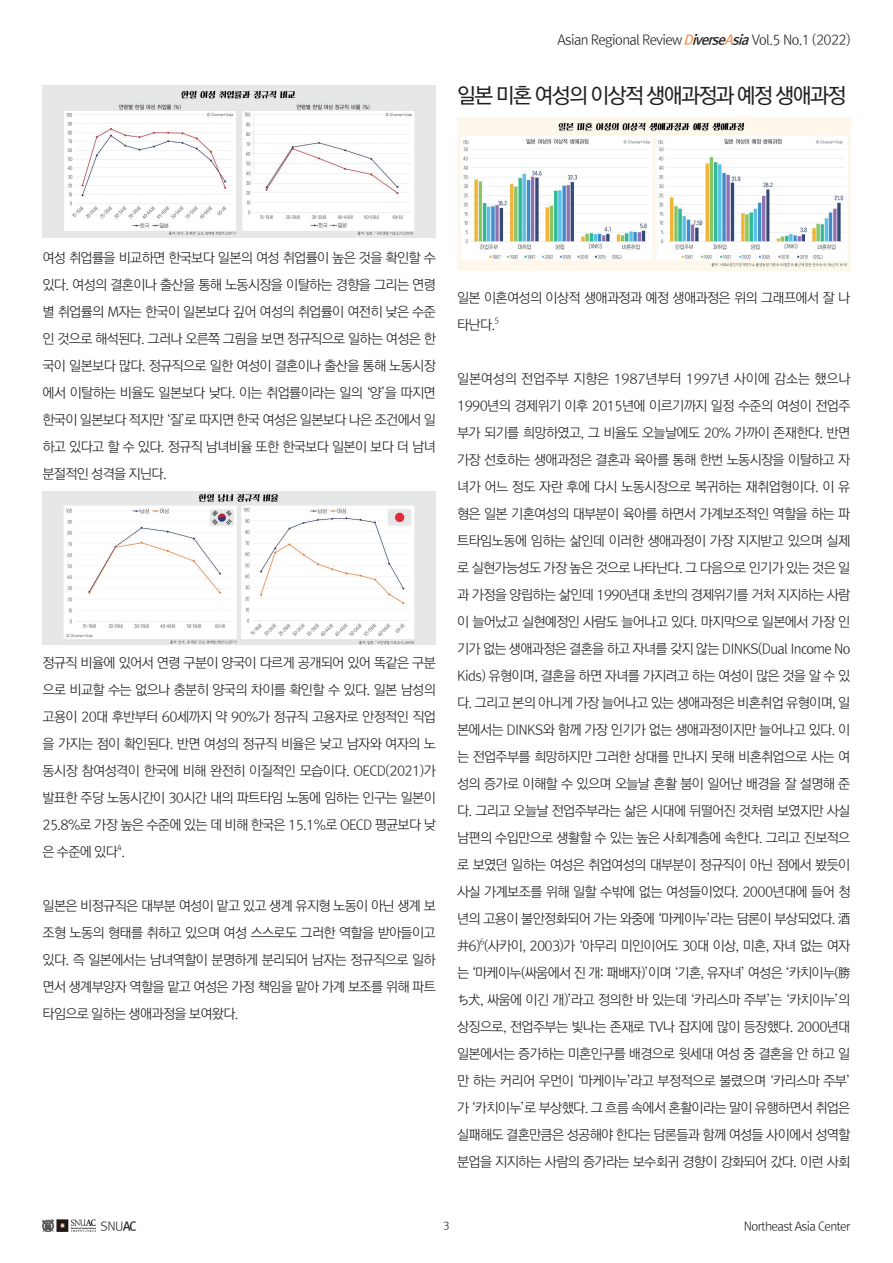
<style>
.page{position:relative;width:893px;height:1263px;background:#fff}
.page>*{position:absolute;margin:0;border:0;box-sizing:border-box;transform-origin:0 0}
.t1{font:21px "Rix Go M";letter-spacing:-.075em;color:#231f20}
.t2{font:13.5px/27px "Rix Go L";letter-spacing:-.05em;color:#231f20;text-align:justify}
.t3{font:12px "Rix Go L";letter-spacing:-.05em;color:#231f20}
.t4{font:10.5px "Rix Go L";color:#231f20}
.t5{font:7.8px "Rix Go L";color:#231f20}
.s1{font-family:"Rix Go B";font-style:italic;color:#f69450}
.s2{font-family:"Rix Go B";font-style:italic}
.s3{font-family:"Rix Go B"}
</style>
<div class="page">
<img style="left:43px;top:1220px;width:53px;height:12px">
<img style="left:43px;top:85px;width:393px;height:153px">
<img style="left:43px;top:492px;width:393px;height:152px">
<img style="left:457px;top:118px;width:393px;height:152px">
<p class="t2" style="left:557px;top:26px;width:294px">Asian Regional Review <span class="s1">D</span><span class="s2">iverse</span><span class="s1">A</span><span class="s2">sia</span> Vol.5 No.1 (2022)</p>
<h1 class="t1" style="left:457px;top:81px;width:391px">일본 미혼 여성의 이상적 생애과정과 예정 생애과정</h1>
<p class="t2" style="left:43px;top:243px;width:395px">여성 취업률을 비교하면 한국보다 일본의 여성 취업률이 높은 것을 확인할 수 있다. 여성의 결혼이나 출산을 통해 노동시장을 이탈하는 경향을 그리는 연령 별 취업률의 M자는 한국이 일본보다 깊어 여성의 취업률이 여전히 낮은 수준 인 것으로 해석된다. 그러나 오른쪽 그림을 보면 정규직으로 일하는 여성은 한 국이 일본보다 많다. 정규직으로 일한 여성이 결혼이나 출산을 통해 노동시장 에서 이탈하는 비율도 일본보다 낮다. 이는 취업률이라는 일의 ‘양’을 따지면 한국이 일본보다 적지만 ‘질’로 따지면 한국 여성은 일본보다 나은 조건에서 일 하고 있다고 할 수 있다. 정규직 남녀비율 또한 한국보다 일본이 보다 더 남녀 분절적인 성격을 지닌다.</p>
<p class="t2" style="left:43px;top:648px;width:395px">정규직 비율에 있어서 연령 구분이 양국이 다르게 공개되어 있어 똑같은 구분 으로 비교할 수는 없으나 충분히 양국의 차이를 확인할 수 있다. 일본 남성의 고용이 20대 후반부터 60세까지 약 90%가 정규직 고용자로 안정적인 직업 을 가지는 점이 확인된다. 반면 여성의 정규직 비율은 낮고 남자와 여자의 노 동시장 참여성격이 한국에 비해 완전히 이질적인 모습이다. OECD(2021)가 발표한 주당 노동시간이 30시간 내의 파트타임 노동에 임하는 인구는 일본이 25.8%로 가장 높은 수준에 있는 데 비해 한국은 15.1%로 OECD 평균보다 낮 은 수준에 있다 .</p>
<p class="t5" style="left:117px;top:842px;width:6px">4</p>
<p class="t2" style="left:43px;top:891px;width:395px">일본은 비정규직은 대부분 여성이 맡고 있고 생계 유지형 노동이 아닌 생계 보 조형 노동의 형태를 취하고 있으며 여성 스스로도 그러한 역할을 받아들이고 있다. 즉 일본에서는 남녀역할이 분명하게 분리되어 남자는 정규직으로 일하 면서 생계부양자 역할을 맡고 여성은 가정 책임을 맡아 가계 보조를 위해 파트 타임으로 일하는 생애과정을 보여왔다.</p>
<p class="t2" style="left:457px;top:284px;width:395px">일본 이혼여성의 이상적 생애과정과 예정 생애과정은 위의 그래프에서 잘 나 타난다.</p>
<p class="t5" style="left:495px;top:315px;width:6px">5</p>
<p class="t2" style="left:457px;top:365px;width:395px">일본여성의 전업주부 지향은 1987년부터 1997년 사이에 감소는 했으나 1990년의 경제위기 이후 2015년에 이르기까지 일정 수준의 여성이 전업주 부가 되기를 희망하였고, 그 비율도 오늘날에도 20% 가까이 존재한다. 반면 가장 선호하는 생애과정은 결혼과 육아를 통해 한번 노동시장을 이탈하고 자 녀가 어느 정도 자란 후에 다시 노동시장으로 복귀하는 재취업형이다. 이 유 형은 일본 기혼여성의 대부분이 육아를 하면서 가계보조적인 역할을 하는 파 트타임노동에 임하는 삶인데 이러한 생애과정이 가장 지지받고 있으며 실제 로 실현가능성도 가장 높은 것으로 나타난다. 그 다음으로 인기가 있는 것은 일 과 가정을 양립하는 삶인데 1990년대 초반의 경제위기를 거처 지지하는 사람 이 늘어났고 실현예정인 사람도 늘어나고 있다. 마지막으로 일본에서 가장 인 기가 없는 생애과정은 결혼을 하고 자녀를 갖지 않는 DINKS(Dual Income No Kids) 유형이며, 결혼을 하면 자녀를 가지려고 하는 여성이 많은 것을 알 수 있 다. 그리고 본의 아니게 가장 늘어나고 있는 생애과정은 비혼취업 유형이며, 일 본에서는 DINKS와 함께 가장 인기가 없는 생애과정이지만 늘어나고 있다. 이 는 전업주부를 희망하지만 그러한 상대를 만나지 못해 비혼취업으로 사는 여 성의 증가로 이해할 수 있으며 오늘날 혼활 붐이 일어난 배경을 잘 설명해 준 다. 그리고 오늘날 전업주부라는 삶은 시대에 뒤떨어진 것처럼 보였지만 사실 남편의 수입만으로 생활할 수 있는 높은 사회계층에 속한다. 그리고 진보적으 로 보였던 일하는 여성은 취업여성의 대부분이 정규직이 아닌 점에서 봤듯이 사실 가계보조를 위해 일할 수밖에 없는 여성들이었다. 2000년대에 들어 청 년의 고용이 불안정화되어 가는 와중에 ‘마케이누’라는 담론이 부상되었다. 酒井6) (사카이, 2003)가 ‘아무리 미인이어도 30대 이상, 미혼, 자녀 없는 여자</p>
<p class="t5" style="left:480px;top:936px;width:6px">6</p>
<p class="t2" style="left:457px;top:959px;width:395px">는 ‘마케이누(싸움에서 진 개: 패배자)’이며 ‘기혼, 유자녀’ 여성은 ‘카치이누(勝ち犬, 싸움에 이긴 개)’라고 정의한 바 있는데 ‘카리스마 주부’는 ‘카치이누’의 상징으로, 전업주부는 빛나는 존재로 TV나 잡지에 많이 등장했다. 2000년대 일본에서는 증가하는 미혼인구를 배경으로 윗세대 여성 중 결혼을 안 하고 일 만 하는 커리어 우먼이 ‘마케이누’라고 부정적으로 불렸으며 ‘카리스마 주부’ 가 ‘카치이누’로 부상했다. 그 흐름 속에서 혼활이라는 말이 유행하면서 취업은 실패해도 결혼만큼은 성공해야 한다는 담론들과 함께 여성들 사이에서 성역할 분업을 지지하는 사람의 증가라는 보수회귀 경향이 강화되어 갔다. 이런 사회</p>
<p class="t3" style="left:101px;top:1218px;width:38px">SNU<span class="s3">AC</span></p>
<p class="t4" style="left:443px;top:1218px;width:8px">3</p>
<p class="t3" style="left:744px;top:1218px;width:108px">Northeast Asia Center</p>
</div>
